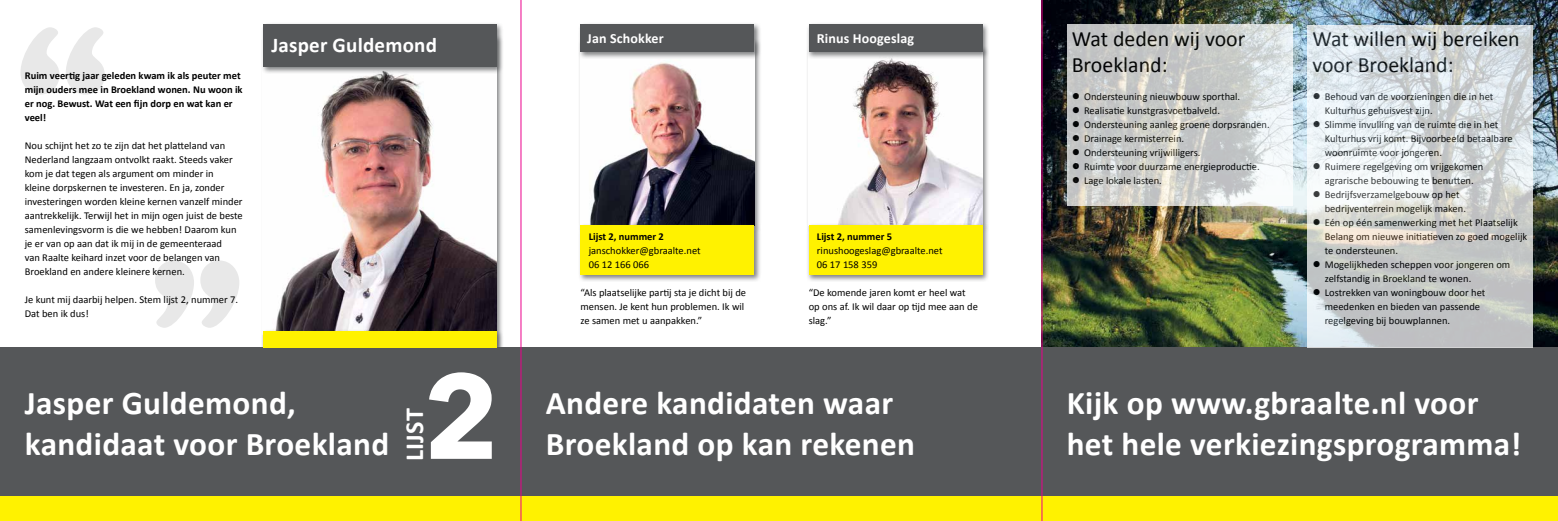
<style>
.page{position:relative;width:1558px;height:521px;background:#fff}
.page>*{position:absolute;margin:0;border:0;box-sizing:border-box;transform-origin:0 0}
.t1{font:700 118.91px "Avenir Next";color:#fff}
.t2{font:700 33.25px/41.1px "Calibri";letter-spacing:.01em;color:#fff}
.t3{font:700 26.16px "Calibri";letter-spacing:.01em;color:#fff}
.t4{font:21.88px/25.4px "Calibri";color:#000}
.t5{font:700 21px "Calibri";letter-spacing:.01em;color:#fff}
.t6{font:700 14px "Calibri";letter-spacing:.01em;color:#fff}
.t7{font:10.5px/14px "Calibri";color:#000}
.t8{font:700 10.5px/14px "Calibri";color:#000}
.s1{font-size:14px}
</style>
<div class="page">
<img style="left:1042px;top:0;width:516px;height:347px">
<div style="left:0;top:347px;width:1558px;height:149px;background:#555759"></div>
<div style="left:0;top:496px;width:1558px;height:25px;background:#fff200"></div>
<svg style="left:1067px;top:25px;width:225px;height:181px;background:#cfd1d0"></svg>
<div style="left:261px;top:34px;width:242px;height:320px;background:#555759;opacity:.75"></div>
<img style="left:263px;top:74px;width:233px;height:255px">
<div style="left:261px;top:329px;width:242px;height:25px;background:#555759;opacity:.75"></div>
<div style="left:263px;top:331px;width:233px;height:16px;background:#fff200"></div>
<div style="left:261px;top:22px;width:242px;height:52px;background:#555759;opacity:.75"></div>
<div style="left:263px;top:25px;width:233px;height:42px;background:#555759"></div>
<svg style="left:20px;top:27px;width:85px;height:68px"></svg>
<svg style="left:155px;top:260px;width:84px;height:68px"></svg>
<svg style="left:1307px;top:25px;width:226px;height:322px;background:#d4d8d9"></svg>
<div style="left:578px;top:38px;width:183px;height:195px;background:#555759;opacity:.75"></div>
<img style="left:580px;top:59px;width:174px;height:164px">
<div style="left:578px;top:223px;width:183px;height:59px;background:#555759;opacity:.75"></div>
<div style="left:580px;top:226px;width:174px;height:49px;background:#fff200"></div>
<div style="left:578px;top:22px;width:183px;height:37px;background:#555759;opacity:.75"></div>
<div style="left:580px;top:25px;width:174px;height:27px;background:#555759"></div>
<div style="left:806px;top:45px;width:184px;height:188px;background:#555759;opacity:.75"></div>
<img style="left:809px;top:59px;width:173px;height:164px">
<div style="left:806px;top:223px;width:184px;height:59px;background:#555759;opacity:.75"></div>
<div style="left:809px;top:226px;width:173px;height:49px;background:#fff200"></div>
<div style="left:806px;top:22px;width:184px;height:37px;background:#555759;opacity:.75"></div>
<div style="left:809px;top:25px;width:173px;height:27px;background:#555759"></div>
<hr style="left:520px;top:0;width:1px;height:521px;background:#ec008c">
<hr style="left:1041px;top:0;width:1px;height:521px;background:#ec008c">
<p class="t8" style="left:25px;top:68px;width:219px">Ruim veertig jaar geleden kwam ik als peuter met mijn ouders mee in Broekland wonen. Nu woon ik er nog. Bewust. Wat een fijn dorp en wat kan er veel!</p>
<p class="t7" style="left:25px;top:138px;width:220px">Nou schijnt het zo te zijn dat het platteland van Nederland langzaam ontvolkt raakt. Steeds vaker kom je dat tegen als argument om minder in<br>kleine dorpskernen te investeren. En ja, zonder investeringen worden kleine kernen vanzelf minder aantrekkelijk. Terwijl het in mijn ogen juist de beste samenlevingsvorm is die we hebben! Daarom kun je er van op aan dat ik mij in de gemeenteraad<br>van Raalte keihard inzet voor de belangen van Broekland en andere kleinere kernen.</p>
<p class="t7" style="left:25px;top:292px;width:215px">Je kunt mij daarbij helpen. Stem lijst 2, nummer 7.<br>Dat ben ik dus!</p>
<h3 class="t5" style="left:271px;top:32px;width:167px">Jasper Guldemond</h3>
<h2 class="t2" style="left:25px;top:382px;width:366px">Jasper Guldemond, kandidaat voor Broekland</h2>
<h1 class="t1" style="left:423px;top:314px;width:78px">2</h1>
<h3 class="t3" style="left:398px;top:461px;width:54px;rotate:-90deg">LIJST</h3>
<h3 class="t6" style="left:587px;top:29px;width:78px">Jan Schokker</h3>
<h3 class="t6" style="left:817px;top:29px;width:99px">Rinus Hoogeslag</h3>
<p class="t8" style="left:589px;top:230px;width:77px">Lijst 2, nummer 2</p>
<p class="t7" style="left:589px;top:244px;width:113px">janschokker@gbraalte.net<br>06 12 166 066</p>
<p class="t7" style="left:580px;top:286px;width:167px">“Als plaatselijke partij sta je dicht bij de mensen. Je kent hun problemen. Ik wil ze samen met u aanpakken.”</p>
<p class="t8" style="left:817px;top:230px;width:77px">Lijst 2, nummer 5</p>
<p class="t7" style="left:817px;top:244px;width:127px">rinushoogeslag@gbraalte.net<br>06 17 158 359</p>
<p class="t7" style="left:809px;top:286px;width:171px">“De komende jaren komt er heel wat op ons af. Ik wil daar op tijd mee aan de slag.”</p>
<h2 class="t2" style="left:546px;top:382px;width:371px">Andere kandidaten waar<br>Broekland op kan rekenen</h2>
<h3 class="t4" style="left:1071px;top:26px;width:175px">Wat deden wij voor<br>Broekland:</h3>
<p class="t7" style="left:1071px;top:89px;width:170px"><span class="s1">●</span> Ondersteuning nieuwbouw sporthal.</p>
<p class="t7" style="left:1071px;top:103px;width:150px"><span class="s1">●</span> Realisatie kunstgrasvoetbalveld.</p>
<p class="t7" style="left:1071px;top:117px;width:199px"><span class="s1">●</span> Ondersteuning aanleg groene dorpsranden.</p>
<p class="t7" style="left:1071px;top:131px;width:114px"><span class="s1">●</span> Drainage kermisterrein.</p>
<p class="t7" style="left:1071px;top:145px;width:130px"><span class="s1">●</span> Ondersteuning vrijwilligers.</p>
<p class="t7" style="left:1071px;top:159px;width:190px"><span class="s1">●</span> Ruimte voor duurzame energieproductie.</p>
<p class="t7" style="left:1071px;top:173px;width:92px"><span class="s1">●</span> Lage lokale lasten.</p>
<h3 class="t4" style="left:1312px;top:26px;width:209px">Wat willen wij bereiken voor Broekland:</h3>
<p class="t7" style="left:1324px;top:89px;width:170px;text-indent:-12px"><span class="s1">●</span> Behoud van de voorzieningen die in het<br>Kulturhus gehuisvest zijn.</p>
<p class="t7" style="left:1324px;top:117px;width:190px;text-indent:-12px"><span class="s1">●</span> Slimme invulling van de ruimte die in het<br>Kulturhus vrij komt. Bijvoorbeeld betaalbare woonruimte voor jongeren.</p>
<p class="t7" style="left:1312px;top:159px;width:172px;text-align:center"><span class="s1">●</span> Ruimere regelgeving om vrijgekomen agrarische bebouwing te benutten.</p>
<p class="t7" style="left:1324px;top:187px;width:143px;text-indent:-12px"><span class="s1">●</span> Bedrijfsverzamelgebouw op het bedrijventerrein mogelijk maken.</p>
<p class="t7" style="left:1324px;top:215px;width:204px;text-indent:-12px"><span class="s1">●</span> Eén op één samenwerking met het Plaatselijk<br>Belang om nieuwe initiatieven zo goed mogelijk te ondersteunen.</p>
<p class="t7" style="left:1324px;top:257px;width:187px;text-indent:-12px"><span class="s1">●</span> Mogelijkheden scheppen voor jongeren om zelfstandig in Broekland te wonen.</p>
<p class="t7" style="left:1324px;top:285px;width:162px;text-indent:-12px"><span class="s1">●</span> Lostrekken van woningbouw door het meedenken en bieden van passende regelgeving bij bouwplannen.</p>
<h2 class="t2" style="left:1067px;top:382px;width:456px">Kijk op www.gbraalte.nl voor het hele verkiezingsprogramma!</h2>
</div>
